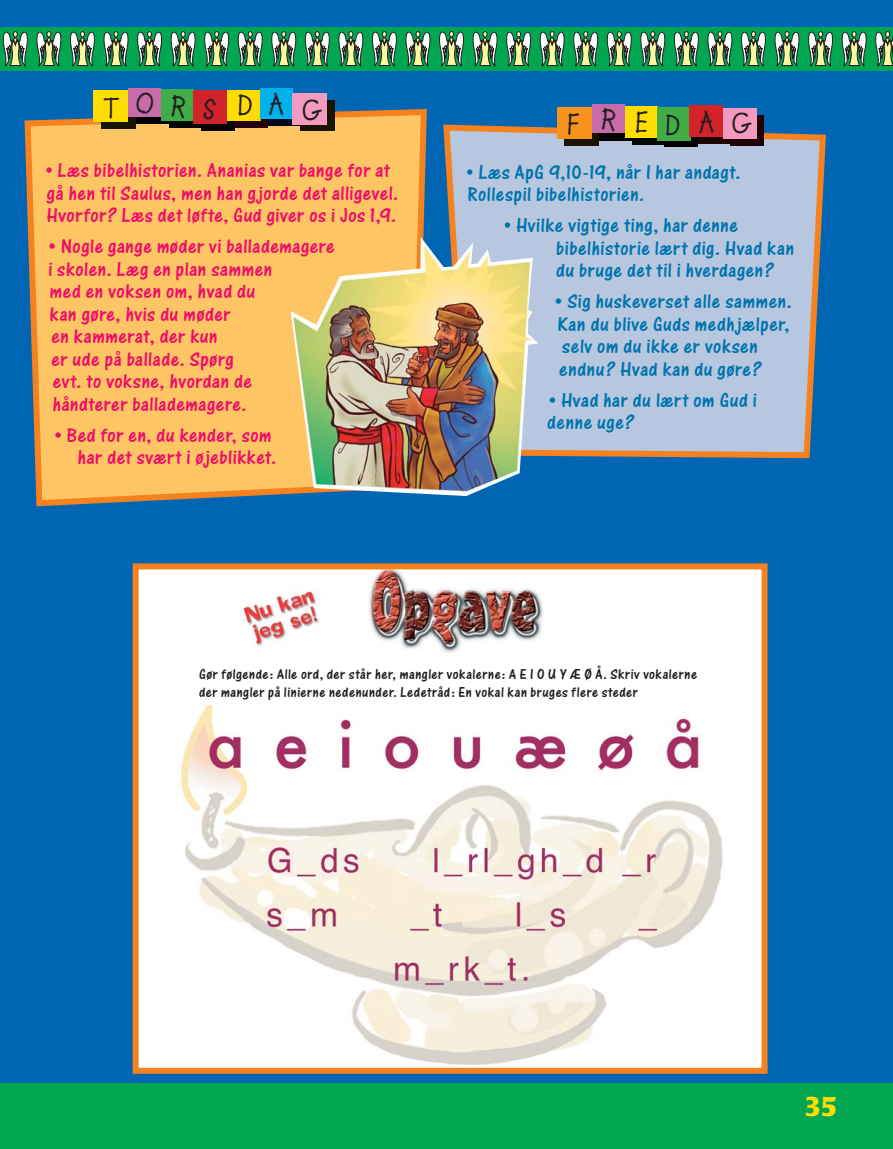
<style>
.page{position:relative;width:893px;height:1149px;background:#fff}
.page>*{position:absolute;margin:0;border:0;box-sizing:border-box;transform-origin:0 0}
.t1{font:700 29.25px "Lemonade";letter-spacing:.595em;color:#231f20}
.t2{font:700 27px "Poppl Laudatio";color:#fd0}
.t3{font:21px/22.5px "One Stroke Script Plain";letter-spacing:.025em;color:#ed0e69}
.t4{font:21px/22.5px "One Stroke Script Plain";letter-spacing:.025em;color:#0074ad}
.t5{font:15px/18px "One Stroke Script Plain";letter-spacing:.035em;color:#231f20}
</style>
<div class="page">
<div style="left:0;top:0;width:893px;height:1094px;background:#0066b3"></div>
<div style="left:0;top:27px;width:893px;height:43px;background:#00a650"></div>
<svg style="left:3px;top:31px;width:25px;height:36px"></svg>
<svg style="left:36px;top:31px;width:25px;height:36px"></svg>
<svg style="left:70px;top:31px;width:25px;height:36px"></svg>
<svg style="left:104px;top:31px;width:25px;height:36px"></svg>
<svg style="left:137px;top:31px;width:25px;height:36px"></svg>
<svg style="left:171px;top:31px;width:25px;height:36px"></svg>
<svg style="left:204px;top:31px;width:25px;height:36px"></svg>
<svg style="left:238px;top:31px;width:25px;height:36px"></svg>
<svg style="left:271px;top:31px;width:25px;height:36px"></svg>
<svg style="left:305px;top:31px;width:25px;height:36px"></svg>
<svg style="left:338px;top:31px;width:25px;height:36px"></svg>
<svg style="left:372px;top:31px;width:25px;height:36px"></svg>
<svg style="left:439px;top:31px;width:25px;height:36px"></svg>
<svg style="left:473px;top:31px;width:25px;height:36px"></svg>
<svg style="left:506px;top:31px;width:25px;height:36px"></svg>
<svg style="left:405px;top:31px;width:25px;height:36px"></svg>
<svg style="left:540px;top:31px;width:25px;height:36px"></svg>
<svg style="left:573px;top:31px;width:25px;height:36px"></svg>
<svg style="left:607px;top:31px;width:25px;height:36px"></svg>
<svg style="left:640px;top:31px;width:25px;height:36px"></svg>
<svg style="left:674px;top:31px;width:25px;height:36px"></svg>
<svg style="left:707px;top:31px;width:25px;height:36px"></svg>
<svg style="left:741px;top:31px;width:25px;height:36px"></svg>
<svg style="left:774px;top:31px;width:25px;height:36px"></svg>
<svg style="left:808px;top:31px;width:25px;height:36px"></svg>
<svg style="left:842px;top:31px;width:25px;height:36px"></svg>
<svg style="left:875px;top:31px;width:18px;height:36px"></svg>
<div style="left:0;top:1082px;width:893px;height:66px;background:#00a650"></div>
<svg style="left:24px;top:106px;width:403px;height:401px;background:#eebc66"></svg>
<div style="left:101px;top:98px;width:35px;height:31px;background:#191400"></div>
<div style="left:94px;top:90px;width:34px;height:31px;background:#fd0"></div>
<svg style="left:136px;top:116px;width:33px;height:8px"></svg>
<div style="left:128px;top:88px;width:33px;height:28px;background:#c76baa"></div>
<svg style="left:169px;top:120px;width:32px;height:8px"></svg>
<div style="left:161px;top:89px;width:33px;height:31px;background:#41ad49"></div>
<div style="left:201px;top:98px;width:34px;height:33px;background:#040000"></div>
<div style="left:193px;top:90px;width:34px;height:33px;background:#d2232a"></div>
<div style="left:234px;top:97px;width:34px;height:31px;background:#230008"></div>
<div style="left:227px;top:90px;width:33px;height:30px;background:#fd0"></div>
<svg style="left:268px;top:118px;width:32px;height:8px"></svg>
<div style="left:260px;top:88px;width:33px;height:30px;background:#00b1eb"></div>
<div style="left:300px;top:101px;width:35px;height:30px;background:#191400"></div>
<div style="left:293px;top:93px;width:34px;height:31px;background:#f49ac1"></div>
<svg style="left:443px;top:124px;width:383px;height:335px;background:#b1bfd4"></svg>
<div style="left:565px;top:114px;width:34px;height:32px;background:#191400"></div>
<div style="left:557px;top:107px;width:35px;height:31px;background:#f7931d"></div>
<div style="left:599px;top:112px;width:33px;height:28px;background:#000"></div>
<div style="left:592px;top:104px;width:33px;height:29px;background:#c76baa"></div>
<svg style="left:632px;top:137px;width:32px;height:8px"></svg>
<div style="left:625px;top:106px;width:32px;height:31px;background:#fd0"></div>
<div style="left:664px;top:114px;width:34px;height:33px;background:#040000"></div>
<div style="left:657px;top:107px;width:33px;height:33px;background:#41ad49"></div>
<div style="left:697px;top:112px;width:34px;height:32px;background:#1c0000"></div>
<div style="left:690px;top:105px;width:33px;height:32px;background:#d2232a"></div>
<div style="left:731px;top:116px;width:33px;height:30px;background:#230008"></div>
<div style="left:723px;top:108px;width:34px;height:31px;background:#f49ac1"></div>
<div style="left:136px;top:566px;width:628px;height:504px;background:#fff"></div>
<img style="left:180px;top:570px;width:543px;height:495px">
<div style="left:133px;top:563px;width:634px;height:510px;border:6px solid #f5821f"></div>
<img style="left:291px;top:237px;width:247px;height:259px">
<h1 class="t1" style="left:103px;top:94px;width:221px">TORS DAG</h1>
<p class="t3" style="left:45px;top:162px;width:354px">• Læs bibelhistorien. Ananias var bange for at gå hen til Saulus, men han gjorde det alligevel.<br>Hvorfor? Læs det løfte, Gud giver os i Jos 1,9.</p>
<p class="t3" style="left:48px;top:238px;width:288px">• Nogle gange møder vi ballademagere i skolen. Læg en plan sammen<br>med en voksen om, hvad du<br>kan gøre, hvis du møder<br>en kammerat, der kun<br>er ude på ballade. Spørg<br>evt. to voksne, hvordan de<br>håndterer ballademagere.</p>
<p class="t3" style="left:54px;top:426px;width:223px;text-align:right">• Bed for en, du kender, som har det svært i øjeblikket.</p>
<h1 class="t1" style="left:567px;top:114px;width:186px">F REDAG</h1>
<p class="t4" style="left:466px;top:163px;width:276px">• Læs ApG 9,10-19, når I har andagt.<br>Rollespil bibelhistorien.</p>
<p class="t4" style="left:556px;top:216px;width:239px;text-indent:-52px">• Hvilke vigtige ting, har denne bibelhistorie lært dig. Hvad kan du bruge det til i hverdagen?</p>
<p class="t4" style="left:555px;top:292px;width:238px">• Sig huskeverset alle sammen.<br>Kan du blive Guds medhjælper, selv om du ikke er voksen endnu? Hvad kan du gøre?</p>
<p class="t4" style="left:547px;top:391px;width:211px">• Hvad har du lært om Gud i denne uge?</p>
<p class="t5" style="left:199px;top:666px;width:500px">Gør følgende: Alle ord, der står her, mangler vokalerne: A E I O U Y Æ Ø Å. Skriv vokalerne der mangler på linierne nedenunder. Ledetråd: En vokal kan bruges flere steder</p>
<p class="t2" style="left:805px;top:1095px;width:34px">35</p>
</div>
